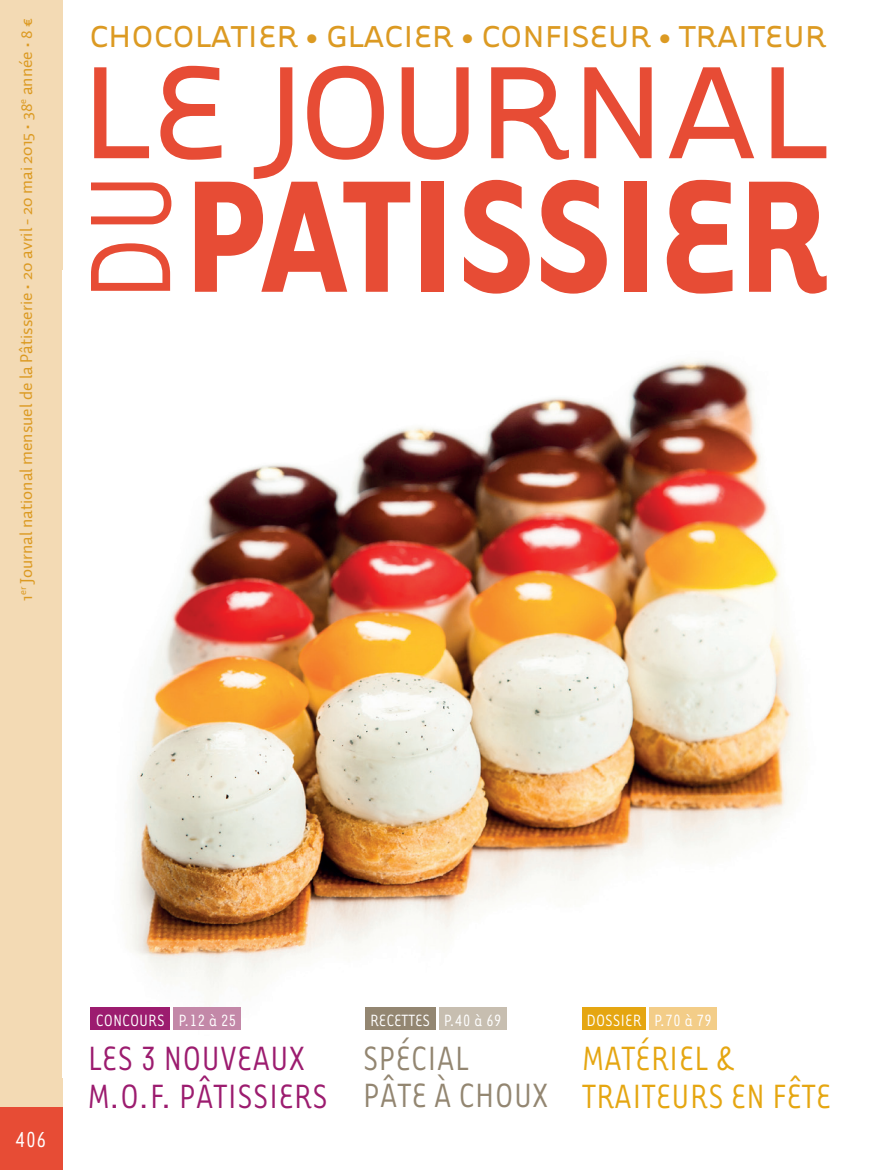
<style>
.page{position:relative;width:869px;height:1170px;background:#fff}
.page>*{position:absolute;margin:0;border:0;box-sizing:border-box;transform-origin:0 0}
.t1{font:700 183.38px "Tarzana Narrow";color:#e74c35}
.t2{font:151.38px "Tarzana Wide";letter-spacing:-.02em;color:#e74c35}
.t3{font:131.75px "Tarzana Narrow";color:#e74c35}
.t4{font:38.75px/38.4px "Tarzana Narrow";color:#9c1c6f}
.t5{font:38.75px/38.4px "Tarzana Narrow";color:#e5a611}
.t6{font:38.75px/37.5px "Tarzana Narrow";color:#938671}
.t7{font:34.88px "Tarzana Wide";letter-spacing:-.02em;color:#dc9a22}
.t8{font:25px "Tarzana Narrow";color:#fff}
.t9{font:18.75px "Tarzana Narrow";color:#fff}
.t10{font:17.5px "Auto 1";color:#dc9a22}
.s1{font-weight:700}
</style>
<div class="page">
<div style="left:0;top:0;width:62px;height:1169px;background:#f3dab4"></div>
<div style="left:0;top:1107px;width:62px;height:62px;background:#e74c35"></div>
<img style="left:90px;top:360px;width:704px;height:670px">
<div style="left:90px;top:1007px;width:80px;height:22px;background:#9c1c6f"></div>
<div style="left:582px;top:1007px;width:63px;height:22px;background:#e5a611"></div>
<div style="left:174px;top:1007px;width:67px;height:22px;background:#c388a8"></div>
<div style="left:649px;top:1007px;width:67px;height:22px;background:#f3cd88"></div>
<div style="left:439px;top:1007px;width:67px;height:22px;background:#c7beb0"></div>
<div style="left:364px;top:1007px;width:71px;height:22px;background:#938671"></div>
<p class="t10" style="left:15px;top:600px;width:584px;rotate:-90deg">1<sup>er</sup> Journal national mensuel de la Pâtisserie • 20 avril - 20 mai 2015 • 38<sup>e</sup> année • 8 €</p>
<h3 class="t7" style="left:89px;top:14px;width:738px">CHOCOLATIER <span class="s1">•</span> GLACIER <span class="s1">•</span> CONFISEUR <span class="s1">•</span> TRAITEUR</h3>
<h2 class="t2" style="left:78px;top:15px;width:751px">LE JOURNAL</h2>
<h3 class="t3" style="left:51px;top:302px;width:132px;rotate:-90deg">DU</h3>
<h1 class="t1" style="left:183px;top:122px;width:646px">PATISSIER</h1>
<h3 class="t8" style="left:15px;top:1124px;width:33px">406</h3>
<p class="t9" style="left:96px;top:1008px;width:142px">CONCOURS P.12 à 25</p>
<p class="t9" style="left:443px;top:1008px;width:59px">P.40 à 69</p>
<p class="t9" style="left:586px;top:1008px;width:127px">DOSSIER P.70 à 79</p>
<h3 class="t4" style="left:88px;top:1036px;width:241px">LES 3 NOUVEAUX<br>M.O.F. PÂTISSIERS</h3>
<h3 class="t5" style="left:582px;top:1036px;width:250px">MATÉRIEL &amp;<br>TRAITEURS EN FÊTE</h3>
<p class="t9" style="left:370px;top:1008px;width:62px">RECETTES</p>
<h3 class="t6" style="left:362px;top:1037px;width:187px">SPÉCIAL<br>PÂTE À CHOUX</h3>
</div>
